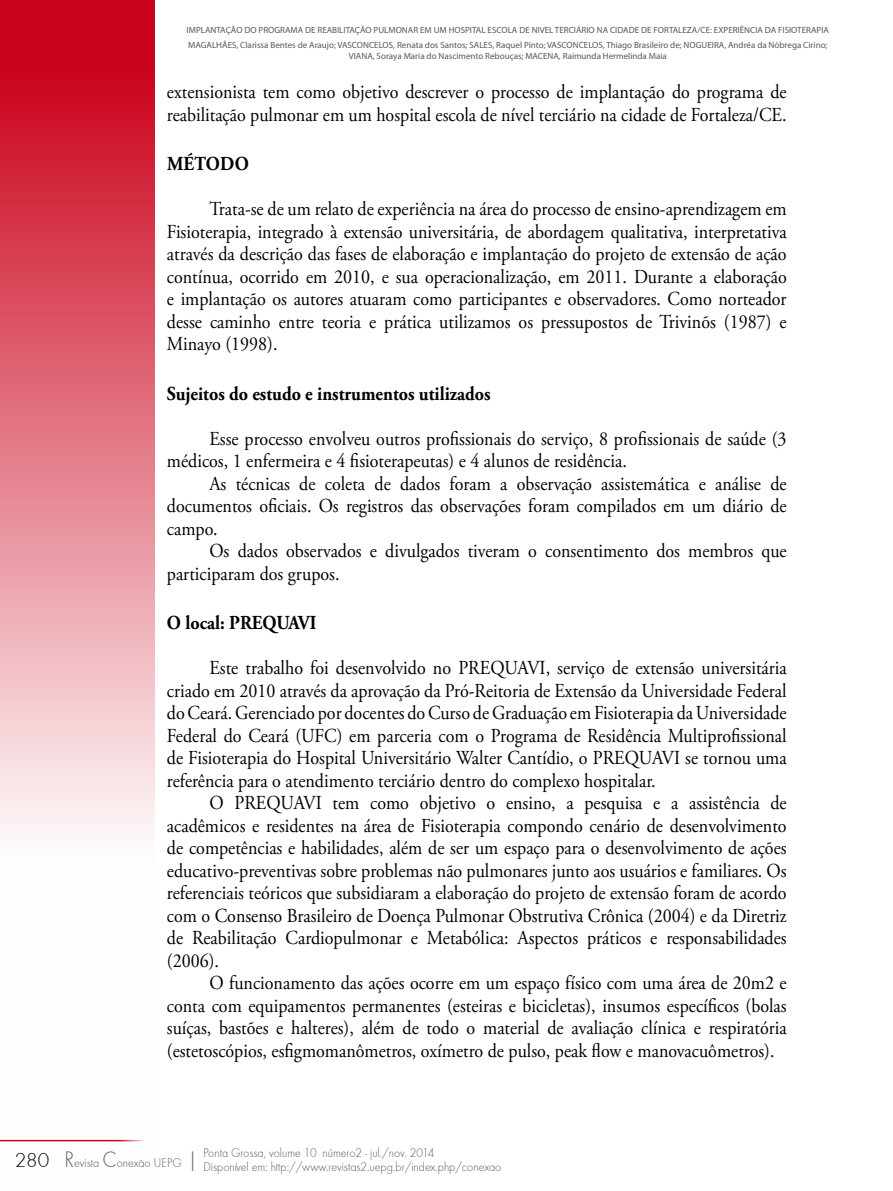
<style>
.page{position:relative;width:893px;height:1191px;background:#fff}
.page>*{position:absolute;margin:0;border:0;box-sizing:border-box;transform-origin:0 0}
.t1{font:19.8px/22.5px "Adobe Garamond Pro";color:#000;text-align:justify;scale:.91 1}
.t2{font:700 19.8px "Adobe Garamond Pro";color:#000;scale:.91 1}
.t3{font:13.2px/14.4px "Futura TEE Ligh";color:#58585a;scale:.91 1}
.t4{font:9px/15px "Myriad Pro";color:#58585a}
.s1{font-size:23.1px}
.s2{font-size:21px;color:#000}
</style>
<div class="page">
<svg style="left:0;top:0;width:155px;height:1142px"></svg>
<hr style="left:0;top:1139px;width:149px;height:2px;background:#cb021b">
<p class="t4" style="left:187px;top:23px;width:644px">IMPLANTAÇÃO DO PROGRAMA DE REABILITAÇÃO PULMONAR EM UM HOSPITAL ESCOLA DE NIVEL TERCIÁRIO NA CIDADE DE FORTALEZA/CE: EXPERIÊNCIA DA FISIOTERAPIA<br>MAGALHÃES, Clarissa Bentes de Araujo; VASCONCELOS, Renata dos Santos; SALES, Raquel Pinto; VASCONCELOS, Thiago Brasileiro de; NOGUEIRA, Andréa da Nóbrega Cirino;</p>
<p class="t4" style="left:349px;top:48px;width:320px">VIANA, Soraya Maria do Nascimento Rebouças; MACENA, Raimunda Hermelinda Maia</p>
<p class="t1" style="left:167px;top:81px;width:682px">extensionista tem como objetivo descrever o processo de implantação do programa de reabilitação pulmonar em um hospital escola de nível terciário na cidade de Fortaleza/CE.</p>
<p class="t2" style="left:167px;top:152px;width:91px">Método</p>
<p class="t1" style="left:167px;top:198px;width:683px;text-indent:43px">Trata-se de um relato de experiência na área do processo de ensino-aprendizagem em Fisioterapia, integrado à extensão universitária, de abordagem qualitativa, interpretativa através da descrição das fases de elaboração e implantação do projeto de extensão de ação contínua, ocorrido em 2010, e sua operacionalização, em 2011. Durante a elaboração e implantação os autores atuaram como participantes e observadores. Como norteador desse caminho entre teoria e prática utilizamos os pressupostos de Trivinõs (1987) e Minayo (1998).</p>
<p class="t2" style="left:167px;top:382px;width:357px">Sujeitos do estudo e instrumentos utilizados</p>
<p class="t1" style="left:167px;top:428px;width:682px;text-indent:43px">Esse processo envolveu outros profissionais do serviço, 8 profissionais de saúde (3 médicos, 1 enfermeira e 4 fisioterapeutas) e 4 alunos de residência.</p>
<p class="t1" style="left:167px;top:473px;width:683px;text-indent:43px">As técnicas de coleta de dados foram a observação assistemática e análise de documentos oficiais. Os registros das observações foram compilados em um diário de campo.</p>
<p class="t1" style="left:167px;top:540px;width:683px;text-indent:43px">Os dados observados e divulgados tiveram o consentimento dos membros que participaram dos grupos.</p>
<p class="t2" style="left:167px;top:611px;width:166px">O local: PREQUAVI</p>
<p class="t1" style="left:167px;top:657px;width:683px;text-indent:43px">Este trabalho foi desenvolvido no PREQUAVI, serviço de extensão universitária criado em 2010 através da aprovação da Pró-Reitoria de Extensão da Universidade Federal do Ceará. Gerenciado por docentes do Curso de Graduação em Fisioterapia da Universidade Federal do Ceará (UFC) em parceria com o Programa de Residência Multiprofissional de Fisioterapia do Hospital Universitário Walter Cantídio, o PREQUAVI se tornou uma referência para o atendimento terciário dentro do complexo hospitalar.</p>
<p class="t1" style="left:167px;top:792px;width:683px;text-indent:43px">O PREQUAVI tem como objetivo o ensino, a pesquisa e a assistência de acadêmicos e residentes na área de Fisioterapia compondo cenário de desenvolvimento de competências e habilidades, além de ser um espaço para o desenvolvimento de ações educativo-preventivas sobre problemas não pulmonares junto aos usuários e familiares. Os referenciais teóricos que subsidiaram a elaboração do projeto de extensão foram de acordo com o Consenso Brasileiro de Doença Pulmonar Obstrutiva Crônica (2004) e da Diretriz de Reabilitação Cardiopulmonar e Metabólica: Aspectos práticos e responsabilidades (2006).</p>
<p class="t1" style="left:167px;top:972px;width:683px;text-indent:43px">O funcionamento das ações ocorre em um espaço físico com uma área de 20m2 e conta com equipamentos permanentes (esteiras e bicicletas), insumos específicos (bolas suíças, bastões e halteres), além de todo o material de avaliação clínica e respiratória (estetoscópios, esfigmomanômetros, oxímetro de pulso, peak flow e manovacuômetros).</p>
<p class="t3" style="left:203px;top:1145px;width:329px;text-indent:-63px">- <span class="s1">|</span> Ponta Grossa, volume 10 número2 - jul./nov. 2014<br>Disponível em: http://www.revistas2.uepg.br/index.php/conexao</p>
<p class="t3" style="left:15px;top:1155px;width:185px"><span class="s2">280</span> <span class="s1">R</span>evista <span class="s1">C</span>onexao UEPG</p>
</div>
